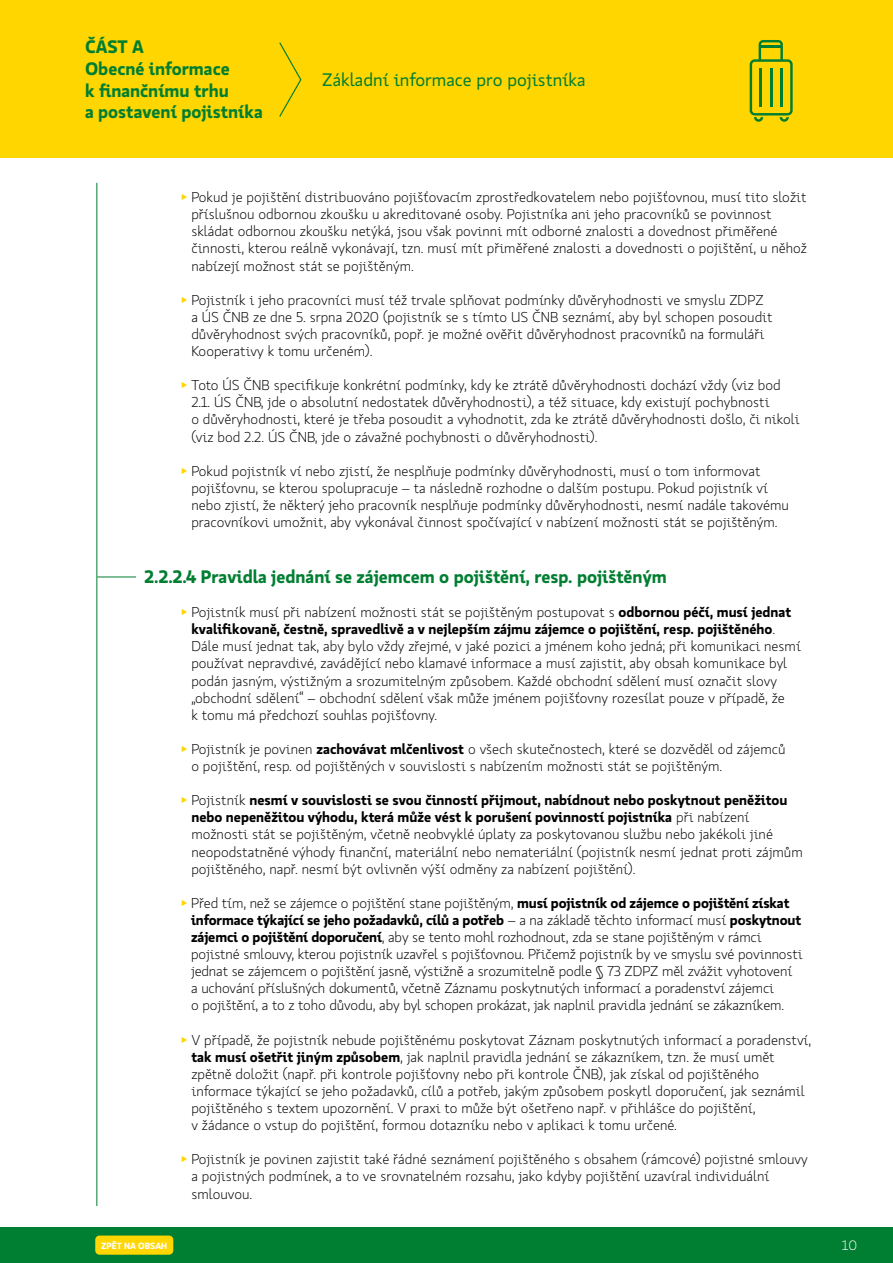
<style>
.page{position:relative;width:893px;height:1263px;background:#fff}
.page>*{position:absolute;margin:0;border:0;box-sizing:border-box;transform-origin:0 0}
.t1{font:700 18px/21.6px "Koop Pro";color:#007e31}
.t2{font:18px "Koop Pro";color:#007e31}
.t3{font:300 14.25px/17.1px "Koop Pro";color:#000}
.t4{font:300 13.5px "Koop Pro";color:#fff}
.t5{font:700 9px "Koop Pro";color:#fff}
.s1{color:#ffd600}
.s2{font-weight:700}
</style>
<div class="page">
<hr style="left:96px;top:183px;width:1px;height:1023px;background:#007e31">
<hr style="left:97px;top:576px;width:39px;height:1px;background:#007e31">
<div style="left:0;top:1227px;width:893px;height:36px;background:#007e31"></div>
<div style="left:0;top:0;width:893px;height:157px;background:#ffd600"></div>
<svg style="left:279px;top:42px;width:23px;height:75px"></svg>
<svg style="left:750px;top:40px;width:43px;height:82px"></svg>
<div style="left:95px;top:1235px;width:78px;height:20px;background:#ffd600;border-radius:4px"></div>
<p class="t1" style="left:85px;top:36px;width:179px">ČÁST A<br>Obecné informace<br>k finančnímu trhu<br>a postavení pojistníka</p>
<p class="t2" style="left:322px;top:67px;width:265px">Základní informace pro pojistníka</p>
<p class="t3" style="left:191px;top:188px;width:617px;text-indent:-11px"><span class="s1">▶</span> Pokud je pojištění distribuováno pojišťovacím zprostředkovatelem nebo pojišťovnou, musí tito složit příslušnou odbornou zkoušku u akreditované osoby. Pojistníka ani jeho pracovníků se povinnost skládat odbornou zkoušku netýká, jsou však povinni mít odborné znalosti a dovednost přiměřené činnosti, kterou reálně vykonávají, tzn. musí mít přiměřené znalosti a dovednosti o pojištění, u něhož nabízejí možnost stát se pojištěným.</p>
<p class="t3" style="left:191px;top:291px;width:583px;text-indent:-11px"><span class="s1">▶</span> Pojistník i jeho pracovníci musí též trvale splňovat podmínky důvěryhodnosti ve smyslu ZDPZ a ÚS ČNB ze dne 5. srpna 2020 (pojistník se s tímto US ČNB seznámí, aby byl schopen posoudit důvěryhodnost svých pracovníků, popř. je možné ověřit důvěryhodnost pracovníků na formuláři Kooperativy k tomu určeném).</p>
<p class="t3" style="left:191px;top:377px;width:610px;text-indent:-11px"><span class="s1">▶</span> Toto ÚS ČNB specifikuje konkrétní podmínky, kdy ke ztrátě důvěryhodnosti dochází vždy (viz bod 2.1. ÚS ČNB, jde o absolutní nedostatek důvěryhodnosti), a též situace, kdy existují pochybnosti<br>o důvěryhodnosti, které je třeba posoudit a vyhodnotit, zda ke ztrátě důvěryhodnosti došlo, či nikoli (viz bod 2.2. ÚS ČNB, jde o závažné pochybnosti o důvěryhodnosti).</p>
<p class="t3" style="left:191px;top:462px;width:599px;text-indent:-11px"><span class="s1">▶</span> Pokud pojistník ví nebo zjistí, že nesplňuje podmínky důvěryhodnosti, musí o tom informovat pojišťovnu, se kterou spolupracuje – ta následně rozhodne o dalším postupu. Pokud pojistník ví nebo zjistí, že některý jeho pracovník nesplňuje podmínky důvěryhodnosti, nesmí nadále takovému pracovníkovi umožnit, aby vykonával činnost spočívající v nabízení možnosti stát se pojištěným.</p>
<p class="t1" style="left:145px;top:565px;width:524px">2.2.2.4 Pravidla jednání se zájemcem o pojištění, resp. pojištěným</p>
<p class="t3" style="left:191px;top:603px;width:611px;text-indent:-11px"><span class="s1">▶</span> Pojistník musí při nabízení možnosti stát se pojištěným postupovat s <span class="s2">odbornou péčí, musí jednat kvalifikovaně, čestně, spravedlivě a v nejlepším zájmu zájemce o pojištění, resp. pojištěného</span>.<br>Dále musí jednat tak, aby bylo vždy zřejmé, v jaké pozici a jménem koho jedná; při komunikaci nesmí používat nepravdivé, zavádějící nebo klamavé informace a musí zajistit, aby obsah komunikace byl podán jasným, výstižným a srozumitelným způsobem. Každé obchodní sdělení musí označit slovy „obchodní sdělení“ – obchodní sdělení však může jménem pojišťovny rozesílat pouze v případě, že<br>k tomu má předchozí souhlas pojišťovny.</p>
<p class="t3" style="left:191px;top:740px;width:596px;text-indent:-11px"><span class="s1">▶</span> Pojistník je povinen <span class="s2">zachovávat mlčenlivost</span> o všech skutečnostech, které se dozvěděl od zájemců o pojištění, resp. od pojištěných v souvislosti s nabízením možnosti stát se pojištěným.</p>
<p class="t3" style="left:191px;top:791px;width:613px;text-indent:-11px"><span class="s1">▶</span> Pojistník <span class="s2">nesmí v souvislosti se svou činností přijmout, nabídnout nebo poskytnout peněžitou nebo nepeněžitou výhodu, která může vést k porušení povinností pojistníka</span> při nabízení možnosti stát se pojištěným, včetně neobvyklé úplaty za poskytovanou službu nebo jakékoli jiné neopodstatněné výhody finanční, materiální nebo nemateriální (pojistník nesmí jednat proti zájmům pojištěného, např. nesmí být ovlivněn výší odměny za nabízení pojištění).</p>
<p class="t3" style="left:191px;top:894px;width:613px;text-indent:-10px"><span class="s1">▶</span> Před tím, než se zájemce o pojištění stane pojištěným, <span class="s2">musí pojistník od zájemce o pojištění získat informace týkající se jeho požadavků, cílů a potřeb</span> – a na základě těchto informací musí <span class="s2">poskytnout zájemci o pojištění doporučení</span>, aby se tento mohl rozhodnout, zda se stane pojištěným v rámci pojistné smlouvy, kterou pojistník uzavřel s pojišťovnou. Přičemž pojistník by ve smyslu své povinnosti jednat se zájemcem o pojištění jasně, výstižně a srozumitelně podle § 73 ZDPZ měl zvážit vyhotovení<br>a uchování příslušných dokumentů, včetně Záznamu poskytnutých informací a poradenství zájemci<br>o pojištění, a to z toho důvodu, aby byl schopen prokázat, jak naplnil pravidla jednání se zákazníkem.</p>
<p class="t3" style="left:191px;top:1031px;width:621px;text-indent:-11px"><span class="s1">▶</span> V případě, že pojistník nebude pojištěnému poskytovat Záznam poskytnutých informací a poradenství, <span class="s2">tak musí ošetřit jiným způsobem</span>, jak naplnil pravidla jednání se zákazníkem, tzn. že musí umět zpětně doložit (např. při kontrole pojišťovny nebo při kontrole ČNB), jak získal od pojištěného informace týkající se jeho požadavků, cílů a potřeb, jakým způsobem poskytl doporučení, jak seznámil pojištěného s textem upozornění. V praxi to může být ošetřeno např. v přihlášce do pojištění,<br>v žádance o vstup do pojištění, formou dotazníku nebo v aplikaci k tomu určené.</p>
<p class="t3" style="left:191px;top:1151px;width:618px;text-indent:-11px"><span class="s1">▶</span> Pojistník je povinen zajistit také řádné seznámení pojištěného s obsahem (rámcové) pojistné smlouvy a pojistných podmínek, a to ve srovnatelném rozsahu, jako kdyby pojištění uzavíral individuální smlouvou.</p>
<p class="t5" style="left:101px;top:1239px;width:67px">ZPĚT NA OBSAH</p>
<p class="t4" style="left:842px;top:1236px;width:17px">10</p>
</div>
